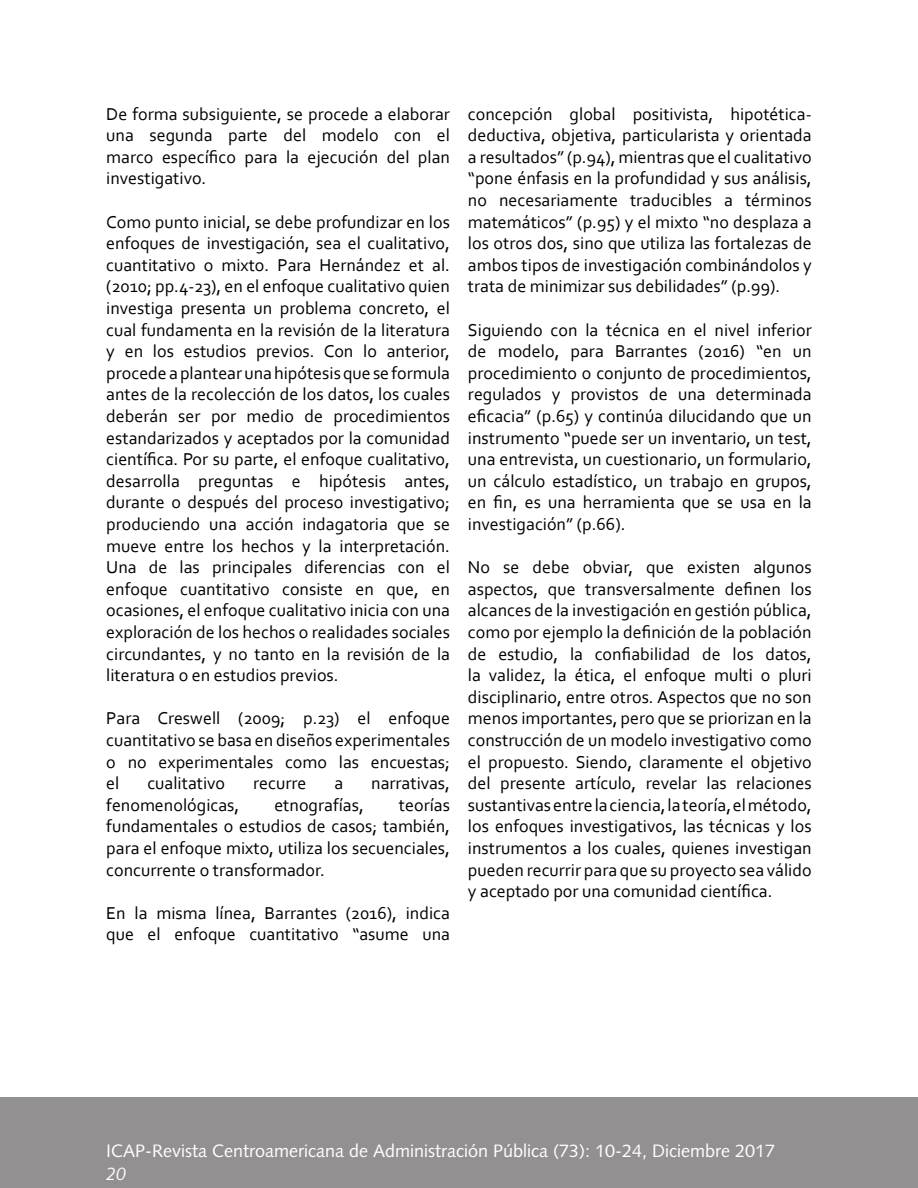
<style>
.page{position:relative;width:918px;height:1188px;background:#fff}
.page>*{position:absolute;margin:0;border:0;box-sizing:border-box;transform-origin:0 0}
.t1{font:18px/21.6px "Corbel";color:#000;text-align:justify}
.t2{font:18px "Syntax LT Std";color:#fff}
.t3{font:italic 18px "Syntax LT Std";color:#fff}
</style>
<div class="page">
<div style="left:0;top:1097px;width:918px;height:91px;background:#929090"></div>
<p class="t1" style="left:106px;top:102px;width:345px">De forma subsiguiente, se procede a elaborar una segunda parte del modelo con el marco específico para la ejecución del plan investigativo.</p>
<p class="t1" style="left:106px;top:210px;width:345px">Como punto inicial, se debe profundizar en los enfoques de investigación, sea el cualitativo, cuantitativo o mixto. Para Hernández et al. (2010; pp.4-23), en el enfoque cualitativo quien investiga presenta un problema concreto, el cual fundamenta en la revisión de la literatura y en los estudios previos. Con lo anterior, procede a plantear una hipótesis que se formula antes de la recolección de los datos, los cuales deberán ser por medio de procedimientos estandarizados y aceptados por la comunidad científica. Por su parte, el enfoque cualitativo, desarrolla preguntas e hipótesis antes, durante o después del proceso investigativo; produciendo una acción indagatoria que se mueve entre los hechos y la interpretación.<br>Una de las principales diferencias con el enfoque cuantitativo consiste en que, en ocasiones, el enfoque cualitativo inicia con una exploración de los hechos o realidades sociales circundantes, y no tanto en la revisión de la literatura o en estudios previos.</p>
<p class="t1" style="left:106px;top:707px;width:345px">Para Creswell (2009; p.23) el enfoque cuantitativo se basa en diseños experimentales o no experimentales como las encuestas; el</p>
<p class="t1" style="left:147px;top:772px;width:79px">cualitativo</p>
<p class="t1" style="left:253px;top:772px;width:55px">recurre</p>
<p class="t1" style="left:334px;top:772px;width:10px">a</p>
<p class="t1" style="left:371px;top:772px;width:80px">narrativas,</p>
<p class="t1" style="left:106px;top:794px;width:134px">fenomenológicas,</p>
<p class="t1" style="left:274px;top:794px;width:91px">etnografías,</p>
<p class="t1" style="left:106px;top:794px;width:345px;text-indent:293px">teorías fundamentales o estudios de casos; también, para el enfoque mixto, utiliza los secuenciales, concurrente o transformador.</p>
<p class="t1" style="left:106px;top:902px;width:345px">En la misma línea, Barrantes (2016), indica que el enfoque cuantitativo “asume una</p>
<p class="t1" style="left:468px;top:102px;width:345px">concepción global positivista, hipotética&shy;deductiva, objetiva, particularista y orientada a resultados” (p.94), mientras que el cualitativo “pone énfasis en la profundidad y sus análisis, no necesariamente traducibles a términos matemáticos” (p.95) y el mixto “no desplaza a los otros dos, sino que utiliza las fortalezas de ambos tipos de investigación combinándolos y trata de minimizar sus debilidades” (p.99).</p>
<p class="t1" style="left:468px;top:318px;width:345px">Siguiendo con la técnica en el nivel inferior de modelo, para Barrantes (2016) “en un procedimiento o conjunto de procedimientos, regulados y provistos de una determinada eficacia” (p.65) y continúa dilucidando que un instrumento “puede ser un inventario, un test, una entrevista, un cuestionario, un formulario, un cálculo estadístico, un trabajo en grupos, en fin, es una herramienta que se usa en la investigación” (p.66).</p>
<p class="t1" style="left:468px;top:556px;width:345px">No se debe obviar, que existen algunos aspectos, que transversalmente definen los alcances de la investigación en gestión pública, como por ejemplo la definición de la población de estudio, la confiabilidad de los datos, la validez, la ética, el enfoque multi o pluri disciplinario, entre otros. Aspectos que no son menos importantes, pero que se priorizan en la construcción de un modelo investigativo como el propuesto. Siendo, claramente el objetivo del presente artículo, revelar las relaciones sustantivas entre la ciencia, la teoría, el método, los enfoques investigativos, las técnicas y los instrumentos a los cuales, quienes investigan pueden recurrir para que su proyecto sea válido y aceptado por una comunidad científica.</p>
<p class="t2" style="left:106px;top:1140px;width:670px">ICAP-Revista Centroamericana de Administración Pública (73): 10-24, Diciembre 2017</p>
<p class="t3" style="left:106px;top:1163px;width:22px">20</p>
</div>
